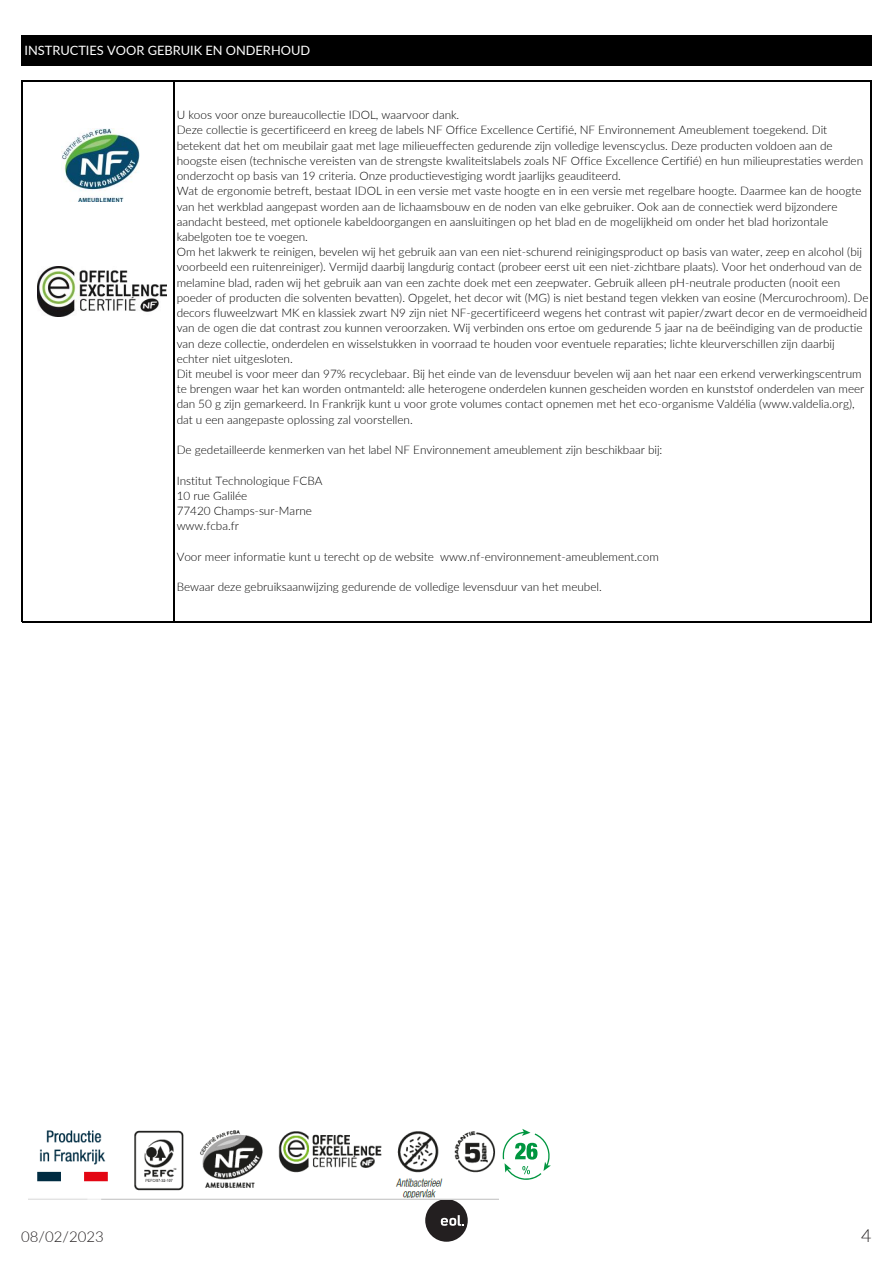
<style>
.page{position:relative;width:893px;height:1263px;background:#fff}
.page>*{position:absolute;margin:0;border:0;box-sizing:border-box;transform-origin:0 0}
.t1{font:300 18px "Lato";color:#231f20}
.t2{font:300 15px "Lato";color:#231f20}
.t3{font:12.9px "Lato";letter-spacing:-.005em;color:#fff}
.t4{font:300 11.7px/15.3px "Lato";color:#000}
</style>
<div class="page">
<div style="left:425px;top:1199px;width:43px;height:43px;background:#231f20;border-radius:50%"></div>
<svg style="left:441px;top:1215px;width:23px;height:11px"></svg>
<div style="left:23px;top:35px;width:848px;height:31px;background:#000"></div>
<hr style="left:21px;top:35px;width:1px;height:31px;background:#000">
<hr style="left:871px;top:35px;width:1px;height:31px;background:#000">
<hr style="left:21px;top:80px;width:1px;height:542px;background:#000">
<hr style="left:174px;top:82px;width:1px;height:540px;background:#000">
<hr style="left:871px;top:82px;width:1px;height:540px;background:#000">
<hr style="left:22px;top:65px;width:850px;height:1px;background:#000">
<hr style="left:22px;top:80px;width:850px;height:2px;background:#000">
<hr style="left:22px;top:621px;width:850px;height:1px;background:#000">
<img style="left:61px;top:129px;width:79px;height:72px">
<img style="left:37px;top:267px;width:130px;height:49px">
<img style="left:28px;top:1130px;width:470px;height:69px">
<svg style="left:503px;top:1129px;width:48px;height:51px"></svg>
<p class="t3" style="left:25px;top:41px;width:287px">INSTRUCTIES VOOR GEBRUIK EN ONDERHOUD</p>
<p class="t4" style="left:177px;top:107px;width:693px">U koos voor onze bureaucollectie IDOL, waarvoor dank.<br>Deze collectie is gecertificeerd en kreeg de labels NF Office Excellence Certifié, NF Environnement Ameublement toegekend. Dit betekent dat het om meubilair gaat met lage milieueffecten gedurende zijn volledige levenscyclus. Deze producten voldoen aan de hoogste eisen (technische vereisten van de strengste kwaliteitslabels zoals NF Office Excellence Certifié) en hun milieuprestaties werden onderzocht op basis van 19 criteria. Onze productievestiging wordt jaarlijks geauditeerd.<br>Wat de ergonomie betreft, bestaat IDOL in een versie met vaste hoogte en in een versie met regelbare hoogte. Daarmee kan de hoogte van het werkblad aangepast worden aan de lichaamsbouw en de noden van elke gebruiker. Ook aan de connectiek werd bijzondere aandacht besteed, met optionele kabeldoorgangen en aansluitingen op het blad en de mogelijkheid om onder het blad horizontale kabelgoten toe te voegen.<br>Om het lakwerk te reinigen, bevelen wij het gebruik aan van een niet-schurend reinigingsproduct op basis van water, zeep en alcohol (bij voorbeeld een ruitenreiniger). Vermijd daarbij langdurig contact (probeer eerst uit een niet-zichtbare plaats). Voor het onderhoud van de melamine blad, raden wij het gebruik aan van een zachte doek met een zeepwater. Gebruik alleen pH-neutrale producten (nooit een poeder of producten die solventen bevatten). Opgelet, het decor wit (MG) is niet bestand tegen vlekken van eosine (Mercurochroom). De decors fluweelzwart MK en klassiek zwart N9 zijn niet NF-gecertificeerd wegens het contrast wit papier/zwart decor en de vermoeidheid van de ogen die dat contrast zou kunnen veroorzaken. Wij verbinden ons ertoe om gedurende 5 jaar na de beëindiging van de productie van deze collectie, onderdelen en wisselstukken in voorraad te houden voor eventuele reparaties; lichte kleurverschillen zijn daarbij echter niet uitgesloten.<br>Dit meubel is voor meer dan 97% recyclebaar. Bij het einde van de levensduur bevelen wij aan het naar een erkend verwerkingscentrum te brengen waar het kan worden ontmanteld: alle heterogene onderdelen kunnen gescheiden worden en kunststof onderdelen van meer dan 50 g zijn gemarkeerd. In Frankrijk kunt u voor grote volumes contact opnemen met het eco-organisme Valdélia (www.valdelia.org), dat u een aangepaste oplossing zal voorstellen.</p>
<p class="t4" style="left:177px;top:442px;width:487px">De gedetailleerde kenmerken van het label NF Environnement ameublement zijn beschikbaar bij:</p>
<p class="t4" style="left:177px;top:472px;width:147px">Institut Technologique FCBA<br>10 rue Galilée<br>77420 Champs-sur-Marne www.fcba.fr</p>
<p class="t4" style="left:177px;top:548px;width:484px">Voor meer informatie kunt u terecht op de website www.nf-environnement-ameublement.com</p>
<p class="t4" style="left:177px;top:579px;width:427px">Bewaar deze gebruiksaanwijzing gedurende de volledige levensduur van het meubel.</p>
<p class="t2" style="left:21px;top:1226px;width:84px">08/02/2023</p>
<h1 class="t1" style="left:861px;top:1223px;width:12px">4</h1>
</div>
